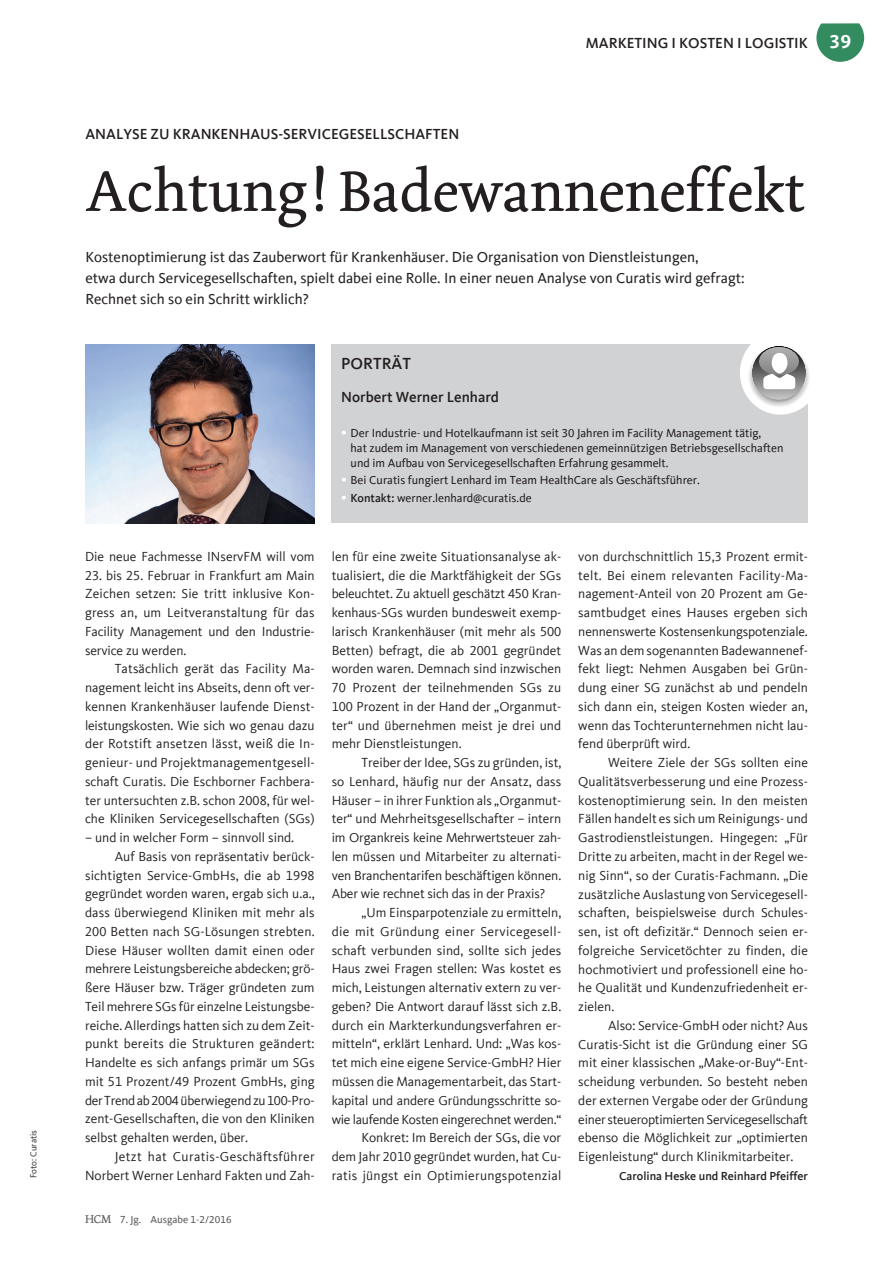
<style>
.page{position:relative;width:893px;height:1263px;background:#fff}
.page>*{position:absolute;margin:0;border:0;box-sizing:border-box;transform-origin:0 0}
.t1{font:60px "Dolly";color:#231f20}
.t2{font:500 16.5px "Kievit Offc";color:#231f20}
.t3{font:15px/21px "Kievit Offc";color:#231f20}
.t4{font:500 15px "Kievit Offc";color:#231f20}
.t5{font:13.5px/18.8px "Kievit Offc";color:#231f20;text-align:justify}
.t6{font:13.5px "Kievit Offc";letter-spacing:-.02em;color:#231f20}
.t7{font:13.5px "Kievit Offc";letter-spacing:.02em;color:#231f20}
.t8{font:13.5px "Kievit Offc";letter-spacing:.025em;color:#231f20}
.t9{font:12px/15px "Kievit Offc";color:#231f20}
.t10{font:500 12px "Kievit Offc";color:#231f20}
.t11{font:10.5px "Kievit Offc";color:#57585a}
.t12{font:9px "Kievit Offc";color:#231f20}
.s1{font-weight:700;font-size:19.5px;color:#fff}
.s2{font-size:15px;color:#fff}
.s3{font-weight:500}
.s4{font-family:"Dolly";font-size:12px}
</style>
<div class="page">
<svg style="left:816px;top:23px;width:48px;height:39px;background:#57a07b"></svg>
<div style="left:332px;top:344px;width:476px;height:179px;background:#d1d2d4"></div>
<img style="left:85px;top:344px;width:230px;height:179px">
<div style="left:740px;top:331px;width:81px;height:84px;background:#fff;border-radius:50%"></div>
<svg style="left:748px;top:346px;width:61px;height:62px"></svg>
<p class="t12" style="left:29px;top:1178px;width:49px;rotate:-90deg">Foto: Curatis</p>
<p class="t4" style="left:586px;top:34px;width:267px">Marketing I Kosten I Logistik <span class="s1">39</span></p>
<p class="t4" style="left:85px;top:125px;width:12px">ANA</p>
<p class="t4" style="left:116px;top:125px;width:67px">LYSE ZU KRANKEN</p>
<p class="t4" style="left:239px;top:125px;width:101px">HAUS-SERVI CEGESE</p>
<p class="t4" style="left:373px;top:125px;width:70px">LLSCHAFTEN</p>
<h1 class="t1" style="left:85px;top:154px;width:721px">Achtung! Badewanneneffekt</h1>
<p class="t3" style="left:85px;top:247px;width:661px">Kostenoptimierung ist das Zauberwort für Krankenhäuser. Die Organisation von Dienstleistungen,<br>etwa durch Servicegesellschaften, spielt dabei eine Rolle. In einer neuen Analyse von Curatis wird gefragt:<br>Rechnet sich so ein Schritt wirklich?</p>
<p class="t2" style="left:341px;top:354px;width:71px">Porträt</p>
<p class="t4" style="left:341px;top:389px;width:159px">Norbert Werner Lenhard</p>
<p class="t9" style="left:351px;top:426px;width:434px;text-indent:-9px"><span class="s2">•</span> Der Industrie- und Hotelkaufmann ist seit 30 Jahren im Facility Management tätig,<br>hat zudem im Management von verschiedenen gemeinnützigen Betriebsgesellschaften und im Aufbau von Servicegesellschaften Erfahrung gesammelt.</p>
<p class="t9" style="left:341px;top:473px;width:360px"><span class="s2">•</span> Bei Curatis fungiert Lenhard im Team HealthCare als Geschäftsführer.</p>
<p class="t9" style="left:341px;top:490px;width:192px"><span class="s2">•</span> <span class="s3">Kontakt:</span> werner.lenhard@curatis.de</p>
<p class="t5" style="left:85px;top:547px;width:231px">Die neue Fachmesse INservFM will vom</p>
<p class="t5" style="left:85px;top:566px;width:231px">23. bis 25. Februar in Frankfurt am Main Zeichen setzen: Sie tritt inklusive Kon&shy;gress an, um Leitveranstaltung für das Facility Management und den Industrie&shy;service zu werden.</p>
<p class="t5" style="left:85px;top:660px;width:231px;text-indent:30px">Tatsächlich gerät das Facility Ma&shy;nagement leicht ins Abseits, denn oft ver&shy;kennen Krankenhäuser laufende Dienst&shy;leistungskosten. Wie sich wo genau dazu der Rotstift ansetzen lässt, weiß die In&shy;genieur- und Projektmanagementgesell&shy;schaft Curatis. Die Eschborner Fachbera&shy;ter untersuchten z.B. schon 2008, für wel&shy;che Kliniken Servicegesellschaften (SGs)</p>
<p class="t5" style="left:85px;top:828px;width:211px">– und in welcher Form – sinnvoll sind.</p>
<p class="t5" style="left:115px;top:847px;width:201px">Auf Basis von repräsentativ berück-</p>
<p class="t5" style="left:85px;top:866px;width:231px">sichtigten Service-GmbHs, die ab 1998</p>
<p class="t5" style="left:85px;top:885px;width:231px">gegründet worden waren, ergab sich u.a.,</p>
<p class="t5" style="left:85px;top:903px;width:231px">dass überwiegend Kliniken mit mehr als</p>
<p class="t5" style="left:85px;top:922px;width:231px">200 Betten nach SG-Lösungen strebten.</p>
<p class="t5" style="left:85px;top:941px;width:231px">Diese Häuser wollten damit einen oder</p>
<p class="t5" style="left:85px;top:960px;width:231px">mehrere Leistungsbereiche abdecken; grö-</p>
<p class="t5" style="left:85px;top:978px;width:231px">ßere Häuser bzw. Träger gründeten zum</p>
<p class="t5" style="left:85px;top:997px;width:231px">Teil mehrere SGs für einzelne Leistungsbe-</p>
<p class="t5" style="left:85px;top:1016px;width:231px">reiche. Allerdings hatten sich zu dem Zeit-</p>
<p class="t7" style="left:85px;top:1036px;width:231px">punkt bereits die Strukturen geändert:</p>
<p class="t5" style="left:85px;top:1053px;width:231px">Handelte es sich anfangs primär um SGs</p>
<p class="t5" style="left:85px;top:1072px;width:231px">mit 51 Prozent/49 Prozent GmbHs, ging</p>
<p class="t6" style="left:85px;top:1092px;width:231px">der Trend ab 2004 überwiegend zu 100-Pro-</p>
<p class="t5" style="left:85px;top:1110px;width:231px">zent-Gesellschaften, die von den Kliniken</p>
<p class="t5" style="left:85px;top:1128px;width:165px">selbst gehalten werden, über.</p>
<p class="t8" style="left:115px;top:1149px;width:201px">Jetzt hat Curatis-Geschäftsführer</p>
<p class="t5" style="left:85px;top:1166px;width:231px">Norbert Werner Lenhard Fakten und Zah-</p>
<p class="t11" style="left:85px;top:1213px;width:148px"><span class="s4">HCM</span> 7. Jg. Ausgabe 1-2/2016</p>
<p class="t5" style="left:332px;top:547px;width:231px">len für eine zweite Situationsanalyse ak&shy;tualisiert, die die Marktfähigkeit der SGs beleuchtet. Zu aktuell geschätzt 450 Kran&shy;kenhaus-SGs wurden bundesweit exemp&shy;larisch Krankenhäuser (mit mehr als 500<br>Betten) befragt, die ab 2001 gegründet worden waren. Demnach sind inzwischen 70 Prozent der teilnehmenden SGs zu 100 Prozent in der Hand der „Organmut&shy;ter“ und übernehmen meist je drei und mehr Dienstleistungen.</p>
<p class="t5" style="left:332px;top:753px;width:231px;text-indent:30px">Treiber der Idee, SGs zu gründen, ist, so Lenhard, häufig nur der Ansatz, dass Häuser – in ihrer Funktion als „Organmut&shy;ter“ und Mehrheitsgesellschafter – intern im Organkreis keine Mehrwertsteuer zah&shy;len müssen und Mitarbeiter zu alternati&shy;ven Branchentarifen beschäftigen können.<br>Aber wie rechnet sich das in der Praxis?</p>
<p class="t5" style="left:332px;top:903px;width:231px;text-align:right">„Um Einsparpotenziale zu ermitteln,<br>die mit Gründung einer Servicegesell&shy;schaft verbunden sind, sollte sich jedes Haus zwei Fragen stellen: Was kostet es mich, Leistungen alternativ extern zu ver&shy;geben? Die Antwort darauf lässt sich z.B. durch ein Markterkundungsverfahren er&shy;mitteln“, erklärt Lenhard. Und: „Was kos&shy;tet mich eine eigene Service-GmbH? Hier müssen die Managementarbeit, das Start&shy;kapital und andere Gründungsschritte so&shy;wie laufende Kosten eingerechnet werden.“ Konkret: Im Bereich der SGs, die vor<br>dem Jahr 2010 gegründet wurden, hat Cu&shy;ratis jüngst ein Optimierungspotenzial</p>
<p class="t5" style="left:578px;top:547px;width:231px">von durchschnittlich 15,3 Prozent ermit&shy;telt. Bei einem relevanten Facility-Ma&shy;nagement-Anteil von 20 Prozent am Ge&shy;samtbudget eines Hauses ergeben sich nennenswerte Kostensenkungspotenziale.<br>Was an dem sogenannten Badewannenef&shy;fekt liegt: Nehmen Ausgaben bei Grün&shy;dung einer SG zunächst ab und pendeln sich dann ein, steigen Kosten wieder an, wenn das Tochterunternehmen nicht lau&shy;fend überprüft wird.</p>
<p class="t5" style="left:578px;top:753px;width:231px;text-indent:30px">Weitere Ziele der SGs sollten eine Qualitätsverbesserung und eine Prozess&shy;kostenoptimierung sein. In den meisten Fällen handelt es sich um Reinigungs- und Gastrodienstleistungen. Hingegen: „Für Dritte zu arbeiten, macht in der Regel we&shy;nig Sinn“, so der Curatis-Fachmann. „Die zusätzliche Auslastung von Servicegesell&shy;schaften, beispielsweise durch Schules&shy;sen, ist oft defizitär.“ Dennoch seien er&shy;folgreiche Servicetöchter zu finden, die hochmotiviert und professionell eine ho&shy;he Qualität und Kundenzufriedenheit er&shy;zielen.</p>
<p class="t5" style="left:578px;top:1016px;width:231px;text-indent:30px">Also: Service-GmbH oder nicht? Aus Curatis-Sicht ist die Gründung einer SG mit einer klassischen „Make-or-Buy“-Ent&shy;scheidung verbunden. So besteht neben der externen Vergabe oder der Gründung einer steueroptimierten Servicegesellschaft ebenso die Möglichkeit zur „optimierten Eigenleistung“ durch Klinikmitarbeiter.</p>
<p class="t10" style="left:619px;top:1169px;width:190px">Carolina Heske und Reinhard Pfeiffer</p>
</div>
